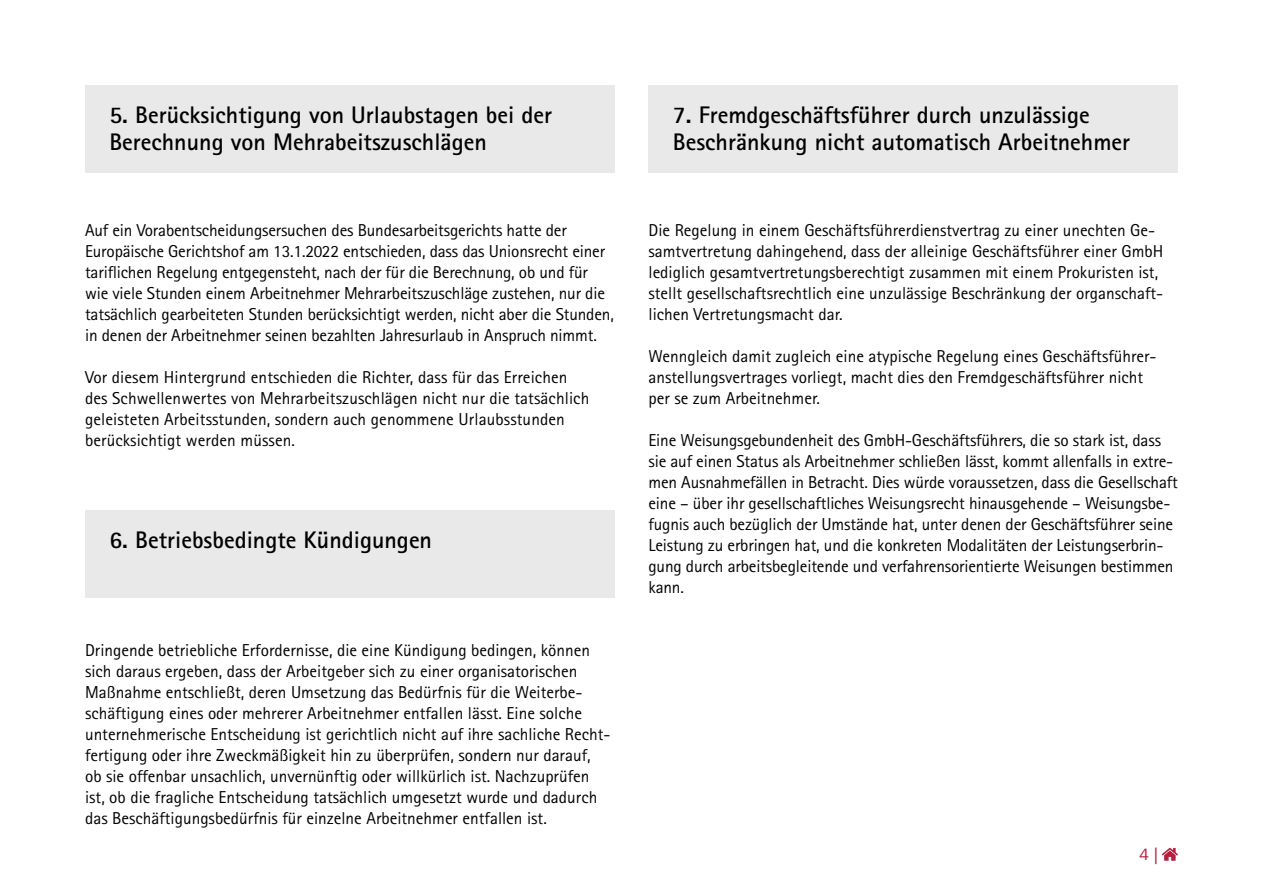
<style>
.page{position:relative;width:1263px;height:893px;background:#fff}
.page>*{position:absolute;margin:0;border:0;box-sizing:border-box;transform-origin:0 0}
.t1{font:700 24px/27px "Rotis Sans Serif Std";color:#000}
.t2{font:17.25px/21px "Rotis Sans Serif Std";color:#000}
.t3{font:16.5px "ITC Franklin Gothic Std";color:#b71e3f}
.s1{font-family:"News Gothic Std"}
</style>
<div class="page">
<svg style="left:1162px;top:848px;width:16px;height:13px"></svg>
<div style="left:85px;top:85px;width:529px;height:88px;background:#e9e9e9"></div>
<div style="left:85px;top:510px;width:529px;height:88px;background:#e9e9e9"></div>
<div style="left:648px;top:85px;width:530px;height:88px;background:#e9e9e9"></div>
<h1 class="t1" style="left:109px;top:101px;width:444px">5. Berücksichtigung von Urlaubstagen bei der<br>Berechnung von Mehrabeitszuschlägen</h1>
<p class="t2" style="left:85px;top:219px;width:530px">Auf ein Vorabentscheidungsersuchen des Bundesarbeitsgerichts hatte der Europäische Gerichtshof am 13.1.2022 entschieden, dass das Unionsrecht einer tariflichen Regelung entgegensteht, nach der für die Berechnung, ob und für wie viele Stunden einem Arbeitnehmer Mehrarbeitszuschläge zustehen, nur die tatsächlich gearbeiteten Stunden berücksichtigt werden, nicht aber die Stunden, in denen der Arbeitnehmer seinen bezahlten Jahresurlaub in Anspruch nimmt.</p>
<p class="t2" style="left:85px;top:366px;width:506px">Vor diesem Hintergrund entschieden die Richter, dass für das Erreichen des Schwellenwertes von Mehrarbeitszuschlägen nicht nur die tatsächlich geleisteten Arbeitsstunden, sondern auch genommene Urlaubsstunden berücksichtigt werden müssen.</p>
<h1 class="t1" style="left:109px;top:525px;width:324px">6. Betriebsbedingte Kündigungen</h1>
<p class="t2" style="left:85px;top:639px;width:527px">Dringende betriebliche Erfordernisse, die eine Kündigung bedingen, können sich daraus ergeben, dass der Arbeitgeber sich zu einer organisatorischen Maßnahme entschließt, deren Umsetzung das Bedürfnis für die Weiterbe&shy;schäftigung eines oder mehrerer Arbeitnehmer entfallen lässt. Eine solche unternehmerische Entscheidung ist gerichtlich nicht auf ihre sachliche Recht&shy;fertigung oder ihre Zweckmäßigkeit hin zu überprüfen, sondern nur darauf, ob sie offenbar unsachlich, unvernünftig oder willkürlich ist. Nachzuprüfen ist, ob die fragliche Entscheidung tatsächlich umgesetzt wurde und dadurch das Beschäftigungsbedürfnis für einzelne Arbeitnehmer entfallen ist.</p>
<h1 class="t1" style="left:673px;top:101px;width:459px">7. Fremdgeschäftsführer durch unzulässige<br>Beschränkung nicht automatisch Arbeitnehmer</h1>
<p class="t2" style="left:648px;top:219px;width:516px">Die Regelung in einem Geschäftsführerdienstvertrag zu einer unechten Ge&shy;samtvertretung dahingehend, dass der alleinige Geschäftsführer einer GmbH lediglich gesamtvertretungsberechtigt zusammen mit einem Prokuristen ist, stellt gesellschaftsrechtlich eine unzulässige Beschränkung der organschaft&shy;lichen Vertretungsmacht dar.</p>
<p class="t2" style="left:648px;top:345px;width:510px">Wenngleich damit zugleich eine atypische Regelung eines Geschäftsführer&shy;anstellungsvertrages vorliegt, macht dies den Fremdgeschäftsführer nicht per se zum Arbeitnehmer.</p>
<p class="t2" style="left:648px;top:429px;width:531px">Eine Weisungsgebundenheit des GmbH-Geschäftsführers, die so stark ist, dass sie auf einen Status als Arbeitnehmer schließen lässt, kommt allenfalls in extre&shy;men Ausnahmefällen in Betracht. Dies würde voraussetzen, dass die Gesellschaft eine – über ihr gesellschaftliches Weisungsrecht hinausgehende – Weisungsbe&shy;fugnis auch bezüglich der Umstände hat, unter denen der Geschäftsführer seine Leistung zu erbringen hat, und die konkreten Modalitäten der Leistungserbrin&shy;gung durch arbeitsbegleitende und verfahrensorientierte Weisungen bestimmen kann.</p>
<p class="t3" style="left:1139px;top:845px;width:20px">4 <span class="s1">|</span></p>
</div>
